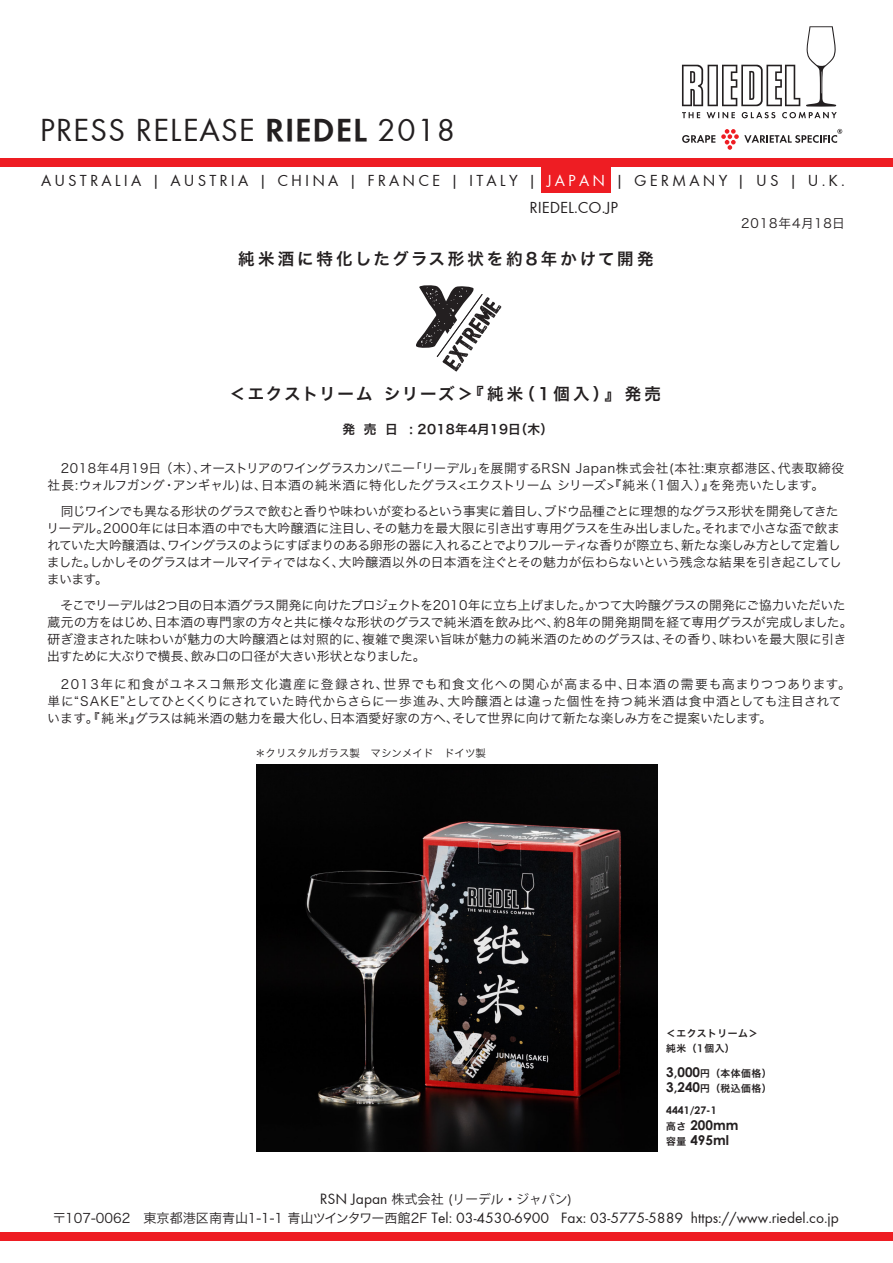
<style>
.page{position:relative;width:893px;height:1263px;background:#fff}
.page>*{position:absolute;margin:0;border:0;box-sizing:border-box;transform-origin:0 0}
.t1{font:33px "Function";letter-spacing:.03em;color:#231f20}
.t2{font:16.5px/26.8px "Function";letter-spacing:.19em;color:#231f20}
.t3{font:16.5px "Hira Kaku Pro W6";letter-spacing:.12em;color:#231f20}
.t4{font:16.5px "Hira Kaku Pro W6";letter-spacing:.165em;color:#231f20}
.t5{font:15.45px "Function";color:#231f20}
.t6{font:700 13.5px/15px "Century Gothic";color:#231f20}
.t7{font:12.75px/17px "Hira Kaku Pro W3";letter-spacing:-.01em;color:#231f20}
.t8{font:12.75px/17px "Hira Kaku Pro W3";letter-spacing:-.03em;color:#231f20}
.t9{font:12.75px/17px "Hira Kaku Pro W3";letter-spacing:.03em;color:#231f20}
.t10{font:12.75px "Koz Go Pro";color:#231f20}
.t11{font:12.75px "Hira Kaku Pro W6";letter-spacing:.025em;color:#231f20}
.t12{font:12.75px "Hira Kaku Pro W3";letter-spacing:.075em;color:#231f20}
.t13{font:10.5px "Hira Kaku Pro W3";color:#231f20}
.t14{font:700 10.5px "Century Gothic";color:#231f20}
.t15{font:9.75px/15px "Hira Kaku Pro W6";letter-spacing:.05em;color:#231f20}
.s1{font-weight:700}
.s2{color:#fff}
.s3{font-family:"Century Gothic";font-weight:700;font-size:13.5px}
.s4{font-family:"Hira Kaku Pro W6";font-weight:400;font-size:9.75px}
.s5{font-family:"Function";font-size:15.45px}
.s6{font-family:"Hira Kaku Pro W3";font-size:13.05px}
.s7{font-family:"Hira Kaku Pro W3"}
</style>
<div class="page">
<div style="left:541px;top:162px;width:70px;height:30px;background:#ee1d23"></div>
<div style="left:0;top:1232px;width:893px;height:9px;background:#ee1d23"></div>
<div style="left:0;top:159px;width:893px;height:8px;background:#ee1d23"></div>
<svg style="left:682px;top:135px;width:33px;height:8px"></svg>
<svg style="left:721px;top:129px;width:121px;height:21px"></svg>
<svg style="left:682px;top:26px;width:155px;height:92px"></svg>
<img style="left:256px;top:765px;width:402px;height:386px">
<svg style="left:416px;top:285px;width:85px;height:87px"></svg>
<h1 class="t1" style="left:40px;top:111px;width:417px">PRESS RELEASE <span class="s1">RIEDEL</span> 2018</h1>
<p class="t2" style="left:529px;top:167px;width:317px;text-indent:-488px">AUSTRALIA | AUSTRIA | CHINA | FRANCE | ITALY | <span class="s2">JAPAN</span> | GERMANY | US | U.K.<br>RIEDEL.CO.JP</p>
<p class="t4" style="left:238px;top:243px;width:417px">純米酒に特化したグラス形状を約8年かけて開発</p>
<p class="t3" style="left:230px;top:379px;width:433px">＜エクストリーム シリーズ＞『純米（1個入）』 発売</p>
<p class="t11" style="left:342px;top:418px;width:212px">発 売 日 : 2018年4月19日（木）</p>
<p class="t12" style="left:741px;top:212px;width:105px">2018年4月18日</p>
<p class="t7" style="left:48px;top:459px;width:798px">　2018年4月19日 （木）、オーストリアのワイングラスカンパニー「リーデル」を展開するRSN Japan株式会社(本社:東京都港区、代表取締役社長:ウォルフガング・アンギャル)は、日本酒の純米酒に特化したグラス&lt;エクストリーム シリーズ&gt;『純米（1個入）』を発売いたします。</p>
<p class="t8" style="left:46px;top:502px;width:797px;text-indent:14px">同じワインでも異なる形状のグラスで飲むと香りや味わいが変わるという事実に着目し、ブドウ品種ごとに理想的なグラス形状を開発してきたリーデル。2000年には日本酒の中でも大吟醸酒に注目し、その魅力を最大限に引き出す専用グラスを生み出しました。それまで小さな盃で飲まれていた大吟醸酒は、ワイングラスのようにすぼまりのある卵形の器に入れることでよりフルーティな香りが際立ち、新たな楽しみ方として定着しました。しかしそのグラスはオールマイティではなく、大吟醸酒以外の日本酒を注ぐとその魅力が伝わらないという残念な結果を引き起こしてしまいます。</p>
<p class="t7" style="left:47px;top:596px;width:807px;text-indent:13px">そこでリーデルは2つ目の日本酒グラス開発に向けたプロジェクトを2010年に立ち上げました。かつて大吟醸グラスの開発にご協力いただいた蔵元の方をはじめ、日本酒の専門家の方々と共に様々な形状のグラスで純米酒を飲み比べ、約8年の開発期間を経て専用グラスが完成しました。研ぎ澄まされた味わいが魅力の大吟醸酒とは対照的に、複雑で奥深い旨味が魅力の純米酒のためのグラスは、その香り、味わいを最大限に引き出すために大ぶりで横長、飲み口の口径が大きい形状となりました。</p>
<p class="t9" style="left:47px;top:675px;width:805px;text-indent:14px">2013年に和食がユネスコ無形文化遺産に登録され、世界でも和食文化への関心が高まる中、日本酒の需要も高まりつつあります。単に“SAKE”としてひとくくりにされていた時代からさらに一歩進み、大吟醸酒とは違った個性を持つ純米酒は食中酒としても注目されています。『純米』グラスは純米酒の魅力を最大化し、日本酒愛好家の方へ、そして世界に向けて新たな楽しみ方をご提案いたします。</p>
<p class="t13" style="left:255px;top:743px;width:243px">＊クリスタルガラス製　マシンメイド　ドイツ製　</p>
<p class="t15" style="left:666px;top:1025px;width:93px">＜エクストリーム＞純米（1個入）</p>
<p class="t15" style="left:666px;top:1066px;width:107px"><span class="s3">3,000</span>円（本体価格）<br><span class="s3">3,240</span>円（税込価格）</p>
<p class="t14" style="left:666px;top:1103px;width:52px">4441/27-1</p>
<p class="t6" style="left:666px;top:1117px;width:74px"><span class="s4">高さ</span> 200mm<span class="s4">容量</span> 495ml</p>
<p class="t10" style="left:320px;top:1191px;width:254px"><span class="s5">RSN Japan</span> <span class="s6">株式会社</span> <span class="s7">(</span>リーデル・ジャパン<span class="s7">)</span></p>
<p class="t5" style="left:53px;top:1209px;width:788px"><span class="s6">〒107-0062　東京都港区南青山1-1-1 青山ツインタワー西館2F</span> Tel: 03-4530-6900 Fax: 03-5775-5889 https://www.riedel.co.jp</p>
</div>
